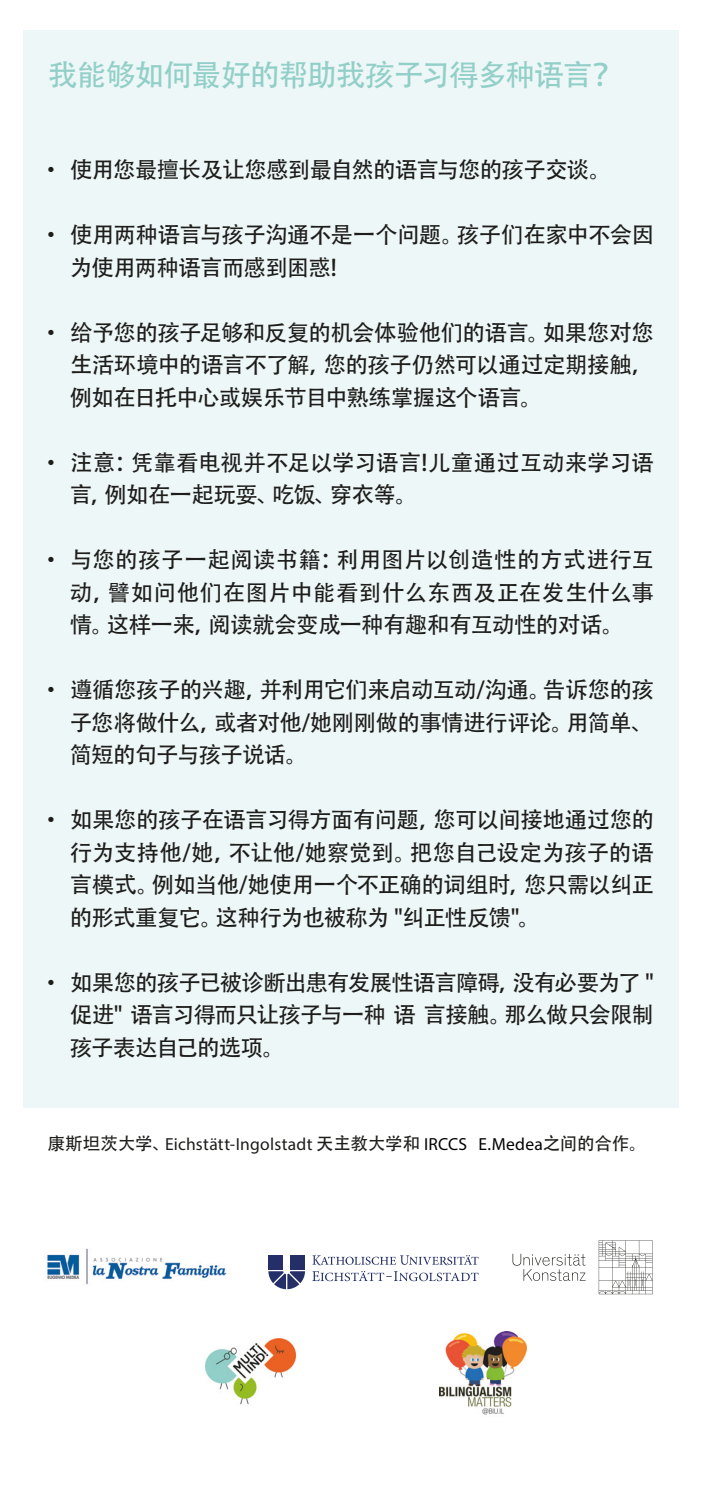
<style>
.page{position:relative;width:702px;height:1489px;background:#fff}
.page>*{position:absolute;margin:0;border:0;box-sizing:border-box;transform-origin:0 0}
.t1{font:30px "Adobe Heiti Std";letter-spacing:-.045em;color:#92cfc8}
.t2{font:22.5px/32.5px "Adobe Heiti Std";letter-spacing:-.03em;color:#1d1d1b;text-align:justify}
.t3{font:22.5px/32.5px "Adobe Heiti Std";letter-spacing:-.01em;color:#1d1d1b}
.t4{font:17.5px "Myriad Pro";letter-spacing:.015em;color:#1d1d1b}
.s1{font-family:"Adobe Heiti Std"}
.s2{color:#020203}
</style>
<div class="page">
<img style="left:439px;top:1331px;width:87px;height:84px">
<img style="left:205px;top:1338px;width:92px;height:67px">
<div style="left:23px;top:31px;width:656px;height:1077px;background:#eef7f7"></div>
<svg style="left:312px;top:1255px;width:166px;height:26px"></svg>
<div style="left:268px;top:1255px;width:15px;height:14px;background:#232f66"></div>
<div style="left:290px;top:1255px;width:15px;height:14px;background:#232f66"></div>
<svg style="left:268px;top:1271px;width:37px;height:18px"></svg>
<svg style="left:512px;top:1253px;width:73px;height:27px"></svg>
<svg style="left:598px;top:1240px;width:54px;height:53px"></svg>
<img style="left:47px;top:1248px;width:180px;height:37px">
<img style="left:205px;top:1338px;width:39px;height:5px">
<h1 class="t1" style="left:48px;top:57px;width:576px">我能够如何最好的帮助我孩子习得多种语言？</h1>
<p class="t2" style="left:40px;top:154px;width:573px">· 使用您最擅长及让您感到最自然的语言与您的孩子交谈。</p>
<p class="t2" style="left:70px;top:219px;width:585px;text-indent:-30px">· 使用两种语言与孩子沟通不是一个问题。孩子们在家中不会因为使用两种语言而感到困惑!</p>
<p class="t2" style="left:70px;top:317px;width:585px;text-indent:-30px">· 给予您的孩子足够和反复的机会体验他们的语言。如果您对您生活环境中的语言不了解，您的孩子仍然可以通过定期接触，例如在日托中心或娱乐节目中熟练掌握这个语言。</p>
<p class="t3" style="left:70px;top:447px;width:585px;text-indent:-30px">· 注意：凭靠看电视并不足以学习语言!儿童通过互动来学习语言，例如在一起玩耍、吃饭、穿衣等。</p>
<p class="t2" style="left:70px;top:544px;width:585px;text-indent:-30px">· 与您的孩子一起阅读书籍：利用图片以创造性的方式进行互动，譬如问他们在图片中能看到什么东西及正在发生什么事情。这样一来，阅读就会变成一种有趣和有互动性的对话。</p>
<p class="t2" style="left:70px;top:674px;width:585px;text-indent:-30px">· 遵循您孩子的兴趣，并利用它们来启动互动/沟通。告诉您的孩子您将做什么，或者对他/她刚刚做的事情进行评论。用简单、简短的句子与孩子说话。</p>
<p class="t2" style="left:70px;top:804px;width:585px;text-indent:-30px">· 如果您的孩子在语言习得方面有问题，您可以间接地通过您的行为支持他/她，不让他/她察觉到。把您自己设定为孩子的语言模式。例如当他/她使用一个不正确的词组时，您只需以纠正的形式重复它。这种行为也被称为 "纠正性反馈"。</p>
<p class="t2" style="left:70px;top:967px;width:585px;text-indent:-30px">· 如果您的孩子已被诊断出患有发展性语言障碍，没有必要为了 "促进" 语言习得而只让孩子与一种 语 言接触。那么做只会限制孩子表达自己的选项。</p>
<p class="t4" style="left:48px;top:1132px;width:600px"><span class="s1">康斯坦茨大学、</span>Eichstätt-Ingolstadt <span class="s1">天主教大学和</span> <span class="s2">IRCCS E.Medea</span><span class="s1">之间的合作。</span></p>
</div>
